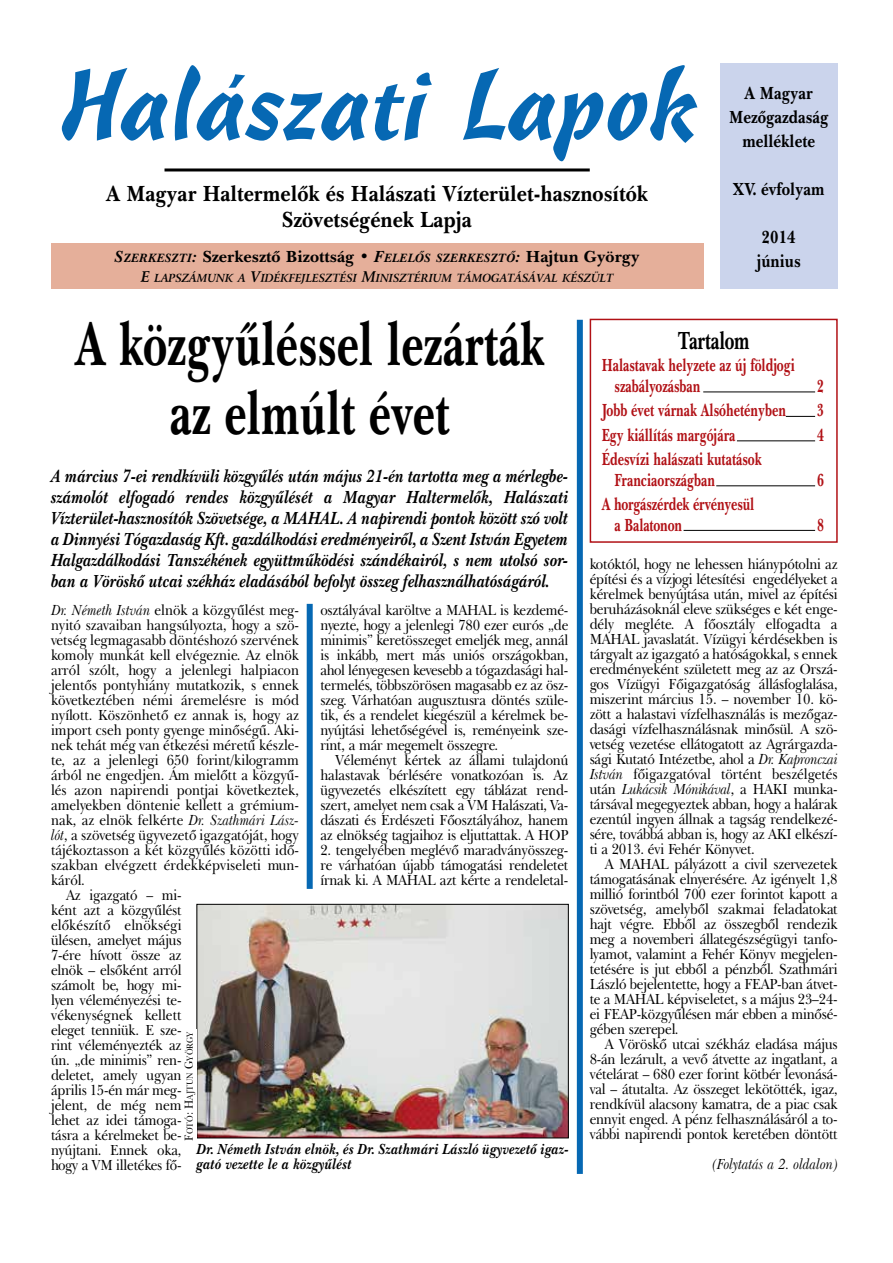
<style>
.page{position:relative;width:893px;height:1263px;background:#fff}
.page>*{position:absolute;margin:0;border:0;box-sizing:border-box;transform-origin:0 0}
.t1{font:97.5px "H Cascade Script";color:#0668b3}
.t2{font:700 63px/69px "New Baskerville PFL";color:#000;text-align:center;scale:.7 1}
.t3{font:700 25.5px "New Baskerville PFL";letter-spacing:-.01em;color:#000;scale:.69 1}
.t4{font:700 22.5px/25.5px "New Baskerville PFL";color:#000;text-align:center;scale:.9 1}
.t5{font:italic 700 18px/21px "New Baskerville PFL";letter-spacing:-.015em;color:#000;text-align:justify;scale:.87 1}
.t6{font:700 18px/20.2px "New Baskerville PFL";color:#b11116;scale:.7 1}
.t7{font:700 18px/24px "New Baskerville PFL";color:#000;text-align:center;scale:.85 1}
.t8{font:700 16.5px "New Baskerville PFL";color:#000}
.t9{font:15px/15px "New Baskerville PFL";letter-spacing:-.015em;color:#000;text-align:justify;scale:.9 1}
.t10{font:italic 700 15px/15px "New Baskerville PFL";color:#000;scale:.9 1}
.t11{font:italic 15px "New Baskerville PFL";color:#000;scale:.9 1}
.t12{font:15px "New Baskerville PFL";letter-spacing:.005em;color:#000;scale:.9 1}
.t13{font:italic 700 11.25px "Arrus PFL";color:#000;scale:.9 1}
.t14{font:9px "New Baskerville PFL";color:#000;scale:.9 1}
.s1{font-style:italic}
.s2{font-style:italic;font-size:12.3px}
.s3{font-size:15px}
.s4{font-size:12px}
</style>
<div class="page">
<div style="left:720px;top:64px;width:118px;height:225px;background:#cbd4ec"></div>
<div style="left:590px;top:319px;width:248px;height:224px;border:2px solid #b11116"></div>
<div style="left:51px;top:244px;width:653px;height:45px;background:#e5af9a"></div>
<hr style="left:165px;top:168px;width:425px;height:3px;background:#000">
<hr style="left:703px;top:392px;width:112px;height:1px;background:#000">
<svg style="left:786px;top:416px;width:29px;height:1px"></svg>
<hr style="left:684px;top:530px;width:131px;height:1px;background:#000">
<hr style="left:716px;top:486px;width:99px;height:1px;background:#000">
<hr style="left:737px;top:441px;width:78px;height:1px;background:#000">
<img style="left:198px;top:906px;width:369px;height:230px">
<div style="left:196px;top:904px;width:373px;height:234px;border:1px solid #000"></div>
<div style="left:577px;top:320px;width:6px;height:854px;background:#0668b3"></div>
<div style="left:307px;top:604px;width:6px;height:285px;background:#0668b3"></div>
<h1 class="t1" style="left:56px;top:47px;width:643px">Halászati Lapok</h1>
<h3 class="t4" style="left:106px;top:181px;width:603px">A Magyar Haltermelők és Halászati Vízterület-hasznosítók<br>Szövetségének Lapja</h3>
<p class="t8" style="left:115px;top:246px;width:527px"><span class="s1">S</span><span class="s2">ZERKESZTI</span><span class="s1">:</span> Szer-kesztô Bi-zott-ság • <span class="s1">F</span><span class="s2">ELELÔS SZERKESZTÔ</span><span class="s1">:</span> Hajtun György</p>
<p class="t13" style="left:141px;top:271px;width:526px"><span class="s3">E</span> LAPSZÁMUNK A <span class="s3">V</span>IDÉKFEJLESZTÉSI <span class="s3">M</span>INISZTÉRIUM TÁMOGATÁSÁVAL KÉSZÜLT</p>
<p class="t7" style="left:729px;top:81px;width:118px">A Magyar<br>Mezôgazdaság melléklete</p>
<p class="t7" style="left:733px;top:177px;width:109px">XV. évfolyam</p>
<p class="t7" style="left:757px;top:225px;width:53px;text-align:left">2014 június</p>
<h2 class="t2" style="left:75px;top:309px;width:672px">A közgyűléssel lezárták az elmúlt évet</h2>
<p class="t5" style="left:51px;top:465px;width:596px">A március 7-ei rendkívüli közgyűlés után május 21-én tartotta meg a mérlegbe&shy;számolót elfogadó rendes közgyűlését a Magyar Haltermelők, Halászati Vízterület-hasznosítók Szövetsége, a MAHAL. A napirendi pontok között szó volt a Dinnyési Tógazdaság Kft. gazdálkodási eredményeiről, a Szent István Egyetem Halgazdálkodási Tanszékének együttműködési szándékairól, s nem utolsó sor&shy;ban a Vöröskő utcai székház eladásából befolyt összeg felhasználhatóságáról.</p>
<p class="t9" style="left:320px;top:602px;width:277px">osztályával karöltve a MAHAL is kezdemé&shy;nyezte, hogy a jelenlegi 780 ezer eurós „de minimis” keretösszeget emeljék meg, annál is inkább, mert más uniós országokban, ahol lényegesen kevesebb a tógazdasági hal&shy;termelés, többszörösen magasabb ez az ös - szeg. Várhatóan augusztusra döntés szüle&shy;tik, és a rendelet kiegészül a kérelmek be&shy;nyújtási lehetőségével is, reményeink sze&shy;rint, a már megemelt összegre.</p>
<p class="t9" style="left:320px;top:752px;width:277px;text-indent:15px">Véleményt kértek az állami tulajdonú halastavak bérlésére vonatkozóan is. Az ügyvezetés elkészített egy táblázat rend&shy;szert, amelyet nem csak a VM Halászati, Va&shy;dászati és Erdészeti Főosztályához, hanem az elnökség tagjaihoz is eljuttattak. A HOP</p>
<p class="t9" style="left:320px;top:842px;width:277px">2. tengelyében meglévő maradványösszeg&shy;re várhatóan újabb támogatási rendeletet írnak ki. A MAHAL azt kérte a rendeletal-</p>
<p class="t9" style="left:51px;top:602px;width:277px"><span class="s1">Dr. Németh István</span> elnök a közgyűlést meg-</p>
<p class="t9" style="left:51px;top:617px;width:277px">nyitó szavaiban hangsúlyozta, hogy a szö-</p>
<p class="t9" style="left:51px;top:632px;width:277px">vetség legmagasabb döntéshozó szervének</p>
<p class="t9" style="left:51px;top:647px;width:277px">komoly munkát kell elvégeznie. Az elnök</p>
<p class="t9" style="left:51px;top:662px;width:277px">arról szólt, hogy a jelenlegi halpiacon</p>
<p class="t9" style="left:51px;top:677px;width:277px">jelentős pontyhiány mutatkozik, s ennek</p>
<p class="t9" style="left:51px;top:692px;width:277px">következtében némi áremelésre is mód</p>
<p class="t9" style="left:51px;top:707px;width:277px">nyílott. Köszönhető ez annak is, hogy az</p>
<p class="t9" style="left:51px;top:722px;width:277px">import cseh ponty gyenge minőségű. Aki-</p>
<p class="t9" style="left:51px;top:737px;width:277px">nek tehát még van étkezési méretű készle-</p>
<p class="t9" style="left:51px;top:752px;width:277px">te, az a jelenlegi 650 forint/kilogramm</p>
<p class="t9" style="left:51px;top:767px;width:277px">árból ne engedjen. Ám mielőtt a közgyű-</p>
<p class="t9" style="left:51px;top:782px;width:277px">lés azon napirendi pontjai következtek,</p>
<p class="t9" style="left:51px;top:797px;width:277px">amelyekben döntenie kellett a grémium-</p>
<p class="t9" style="left:51px;top:812px;width:277px">nak, az elnök felkérte <span class="s1">Dr. Szathmári Lász-</span></p>
<p class="t9" style="left:51px;top:827px;width:277px"><span class="s1">lót</span>, a szövetség ügyvezető igazgatóját, hogy</p>
<p class="t9" style="left:51px;top:842px;width:277px">tájékoztasson a két közgyűlés közötti idő-</p>
<p class="t9" style="left:51px;top:857px;width:277px">szakban elvégzett érdekképviseleti mun-</p>
<p class="t9" style="left:51px;top:872px;width:39px">káról.</p>
<p class="t9" style="left:66px;top:887px;width:130px">Az igazgató – mi-</p>
<p class="t9" style="left:51px;top:902px;width:147px">ként azt a közgyűlést</p>
<p class="t12" style="left:51px;top:915px;width:147px">előkészítő elnökségi</p>
<p class="t9" style="left:51px;top:932px;width:147px">ülésen, amelyet május</p>
<p class="t9" style="left:51px;top:947px;width:147px">7-ére hívott össze az</p>
<p class="t9" style="left:51px;top:962px;width:147px">elnök – elsőként arról</p>
<p class="t9" style="left:51px;top:977px;width:147px">számolt be, hogy mi-</p>
<p class="t9" style="left:51px;top:992px;width:147px">lyen véleményezési te-</p>
<p class="t9" style="left:51px;top:1007px;width:147px">vékenységnek kellett</p>
<p class="t9" style="left:51px;top:1022px;width:147px">eleget tenniük. E sze-</p>
<p class="t9" style="left:51px;top:1037px;width:147px">rint véleményezték az</p>
<p class="t9" style="left:51px;top:1052px;width:147px">ún. „de minimis” ren-</p>
<p class="t9" style="left:51px;top:1067px;width:147px">deletet, amely ugyan</p>
<p class="t9" style="left:51px;top:1082px;width:147px">április 15-én már meg-</p>
<p class="t9" style="left:51px;top:1097px;width:147px">jelent, de még nem</p>
<p class="t9" style="left:51px;top:1112px;width:147px">lehet az idei támoga-</p>
<p class="t9" style="left:51px;top:1127px;width:147px">tásra a kérelmeket be-</p>
<p class="t9" style="left:51px;top:1142px;width:147px">nyújtani. Ennek oka,</p>
<p class="t9" style="left:51px;top:1157px;width:147px">hogy a VM illetékes fő-</p>
<p class="t14" style="left:184px;top:1141px;width:123px;rotate:-90deg"><span class="s4">F</span>otó<span class="s4">: H</span>ajtun <span class="s4">G</span>yörgy</p>
<p class="t10" style="left:196px;top:1141px;width:415px">Dr. Németh István elnök, és Dr. Szathmári László ügyvezető igaz&shy;gató vezette le a közgyűlést</p>
<h3 class="t3" style="left:678px;top:324px;width:106px">Tartalom</h3>
<p class="t6" style="left:614px;top:355px;width:259px;text-indent:-13px">Halastavak helyzete az új földjogi szabályozásban</p>
<p class="t6" style="left:817px;top:375px;width:11px">2</p>
<p class="t6" style="left:602px;top:400px;width:265px">Jobb évet várnak Alsóhetényben</p>
<p class="t6" style="left:817px;top:400px;width:11px">3</p>
<p class="t6" style="left:602px;top:425px;width:192px">Egy kiállítás margójára</p>
<p class="t6" style="left:817px;top:425px;width:11px">4</p>
<p class="t6" style="left:614px;top:449px;width:212px;text-indent:-13px">Édesvízi halászati kutatások<br>Franciaországban</p>
<p class="t6" style="left:817px;top:469px;width:11px">6</p>
<p class="t6" style="left:614px;top:494px;width:201px;text-indent:-13px">A horgászérdek érvényesül a Balatonon</p>
<p class="t6" style="left:817px;top:514px;width:11px">8</p>
<p class="t9" style="left:590px;top:556px;width:277px">kotóktól, hogy ne lehessen hiánypótolni az építési és a vízjogi létesítési engedélyeket a kérelmek benyújtása után, mivel az építési beruházásoknál eleve szükséges e két enge&shy;dély megléte. A főosztály elfogadta a MAHAL javaslatát. Vízügyi kérdésekben is tárgyalt az igazgató a hatóságokkal, s ennek eredményeként született meg az az Orszá&shy;gos Vízügyi Főigazgatóság állásfoglalása, miszerint március 15. – november 10. kö&shy;zött a halastavi vízfelhasználás is mezőgaz&shy;dasági vízfelhasználásnak minősül. A szö&shy;vetség vezetése ellátogatott az Agrárgazda&shy;sági Kutató Intézetbe, ahol a <span class="s1">Dr. Kapronczai István</span> főigazgatóval történt beszélgetés után <span class="s1">Lukácsik Mónikával</span>, a HAKI munka&shy;társával megegyeztek abban, hogy a halárak ezentúl ingyen állnak a tagság rendelkezé&shy;sére, továbbá abban is, hogy az AKI elkészí&shy;ti a 2013. évi Fehér Könyvet.</p>
<p class="t9" style="left:590px;top:856px;width:277px;text-indent:15px">A MAHAL pályázott a civil szervezetek támogatásának elnyerésére. Az igényelt 1,8 millió forintból 700 ezer forintot kapott a szövetség, amelyből szakmai feladatokat hajt végre. Ebből az összegből rendezik meg a novemberi állategészségügyi tanfo&shy;lyamot, valamint a Fehér Könyv megjelen&shy;tetésére is jut ebből a pénzből. Szathmári László bejelentette, hogy a FEAP-ban átvet&shy;te a MAHAL képviseletet, s a május 23–24- ei FEAP-közgyűlésen már ebben a minősé&shy;gében szerepel.</p>
<p class="t9" style="left:590px;top:1036px;width:277px;text-indent:15px">A Vöröskő utcai székház eladása május 8-án lezárult, a vevő átvette az ingatlant, a vételárat – 680 ezer forint kötbér levonásá&shy;val – átutalta. Az összeget lekötötték, igaz, rendkívül alacsony kamatra, de a piac csak ennyit enged. A pénz felhasználásáról a to&shy;vábbi napirendi pontok keretében döntött</p>
<p class="t11" style="left:712px;top:1155px;width:141px">(Folytatás a 2. oldalon)</p>
</div>
